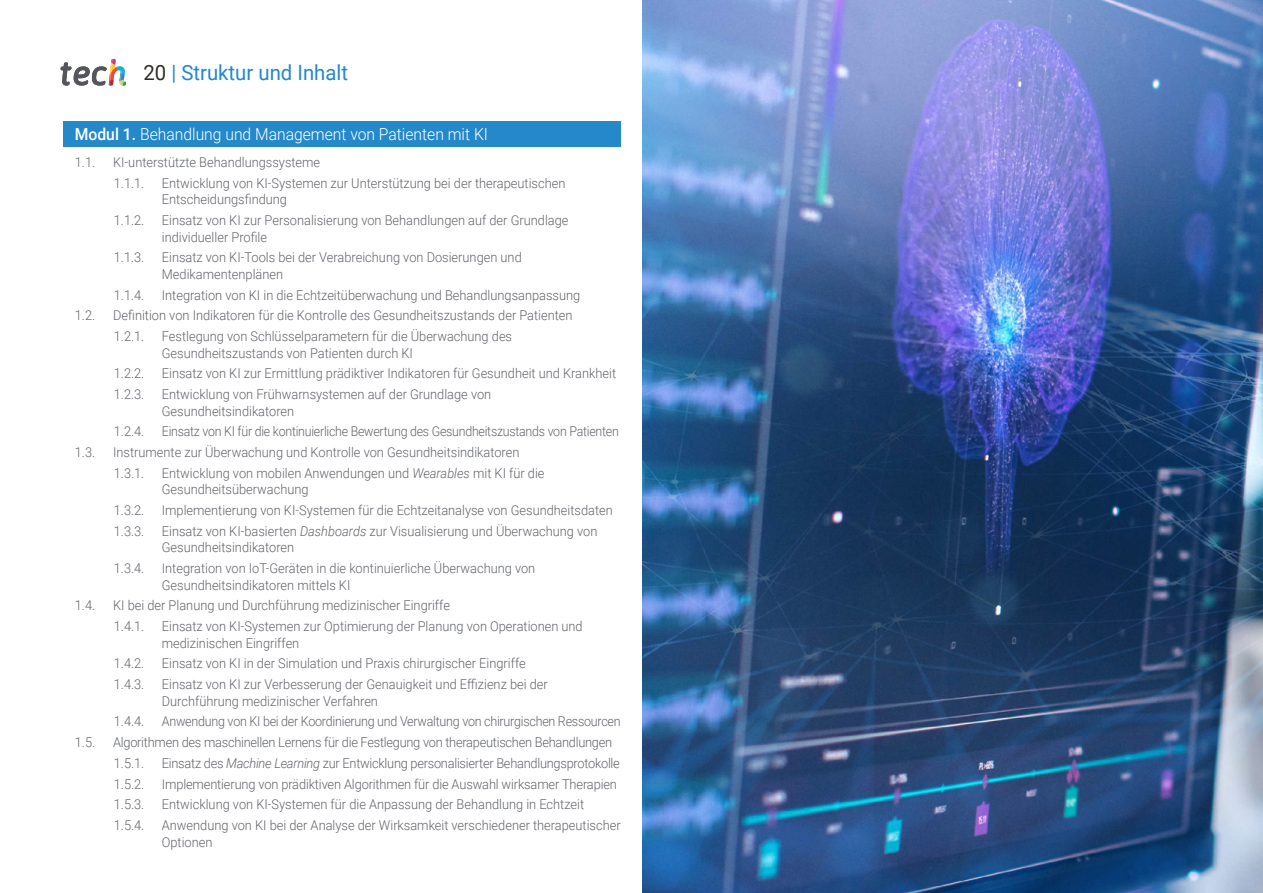
<style>
.page{position:relative;width:1263px;height:893px;background:#fff}
.page>*{position:absolute;margin:0;border:0;box-sizing:border-box;transform-origin:0 0}
.t1{font:21px "Roboto";color:#2488c9}
.t2{font:300 16.5px "Roboto";color:#fff;scale:.95 1}
.t3{font:300 13.5px/16.5px "Roboto";color:#61646a;scale:.95 1}
.t4{font:300 13.5px/20.7px "Roboto";letter-spacing:-.02em;color:#61646a;scale:.95 1}
.t5{font:300 13.5px "Roboto";letter-spacing:-.02em;color:#61646a;scale:.92 1}
.t6{font:300 13.5px "Roboto";letter-spacing:-.02em;color:#61646a;scale:.93 1}
.s1{color:#312e20}
.s2{font-weight:500}
.s3{font-style:italic}
</style>
<div class="page">
<img style="left:642px;top:0;width:621px;height:893px">
<div style="left:64px;top:121px;width:557px;height:25px;background:#2488c9"></div>
<svg style="left:61px;top:59px;width:65px;height:27px"></svg>
<h1 class="t1" style="left:144px;top:57px;width:206px"><span class="s1">20</span> | Struktur und Inhalt</h1>
<p class="t2" style="left:75px;top:123px;width:436px"><span class="s2">Modul 1.</span> Behandlung und Management von Patienten mit KI</p>
<p class="t3" style="left:75px;top:154px;width:23px">1.1.</p>
<p class="t3" style="left:113px;top:151px;width:220px;line-height:20.7px">KI-unterstützte Behandlungssysteme<br>1.1.1.</p>
<p class="t3" style="left:162px;top:174px;width:426px">Entwicklung von KI-Systemen zur Unterstützung bei der therapeutischen<br>Entscheidungsfindung</p>
<p class="t3" style="left:114px;top:212px;width:34px">1.1.2.</p>
<p class="t3" style="left:162px;top:212px;width:429px">Einsatz von KI zur Personalisierung von Behandlungen auf der Grundlage individueller Profile</p>
<p class="t3" style="left:114px;top:249px;width:34px">1.1.3.</p>
<p class="t3" style="left:162px;top:249px;width:380px">Einsatz von KI-Tools bei der Verabreichung von Dosierungen und<br>Medikamentenplänen</p>
<p class="t3" style="left:114px;top:286px;width:34px">1.1.4.</p>
<p class="t3" style="left:162px;top:286px;width:442px">Integration von KI in die Echtzeitüberwachung und Behandlungsanpassung</p>
<p class="t3" style="left:75px;top:307px;width:23px">1.2.</p>
<p class="t3" style="left:113px;top:305px;width:485px;line-height:20.7px">Definition von Indikatoren für die Kontrolle des Gesundheitszustands der Patienten<br>1.2.1.</p>
<p class="t3" style="left:162px;top:328px;width:370px">Festlegung von Schlüsselparametern für die Überwachung des<br>Gesundheitszustands von Patienten durch KI</p>
<p class="t3" style="left:114px;top:365px;width:34px">1.2.2.</p>
<p class="t3" style="left:162px;top:365px;width:480px">Einsatz von KI zur Ermittlung prädiktiver Indikatoren für Gesundheit und Krankheit</p>
<p class="t3" style="left:114px;top:385px;width:34px">1.2.3.</p>
<p class="t3" style="left:162px;top:385px;width:348px">Entwicklung von Frühwarnsystemen auf der Grundlage von<br>Gesundheitsindikatoren</p>
<p class="t3" style="left:114px;top:423px;width:34px">1.2.4.</p>
<p class="t5" style="left:162px;top:422px;width:498px">Einsatz von KI für die kontinuierliche Bewertung des Gesundheitszustands von Patienten</p>
<p class="t3" style="left:75px;top:444px;width:23px">1.3.</p>
<p class="t3" style="left:113px;top:441px;width:429px;line-height:20.7px">Instrumente zur Überwachung und Kontrolle von Gesundheitsindikatoren<br>1.3.1.</p>
<p class="t3" style="left:162px;top:464px;width:404px">Entwicklung von mobilen Anwendungen und <span class="s3">Wearables</span> mit KI für die<br>Gesundheitsüberwachung</p>
<p class="t3" style="left:114px;top:502px;width:34px">1.3.2.</p>
<p class="t3" style="left:162px;top:502px;width:476px">Implementierung von KI-Systemen für die Echtzeitanalyse von Gesundheitsdaten</p>
<p class="t3" style="left:114px;top:522px;width:34px">1.3.3.</p>
<p class="t3" style="left:162px;top:522px;width:460px">Einsatz von KI-basierten <span class="s3">Dashboards</span> zur Visualisierung und Überwachung von<br>Gesundheitsindikatoren</p>
<p class="t3" style="left:114px;top:560px;width:34px">1.3.4.</p>
<p class="t3" style="left:162px;top:560px;width:395px">Integration von IoT-Geräten in die kontinuierliche Überwachung von<br>Gesundheitsindikatoren mittels KI</p>
<p class="t3" style="left:75px;top:597px;width:23px">1.4.</p>
<p class="t3" style="left:113px;top:595px;width:356px;line-height:20.7px">KI bei der Planung und Durchführung medizinischer Eingriffe<br>1.4.1.</p>
<p class="t3" style="left:162px;top:618px;width:445px">Einsatz von KI-Systemen zur Optimierung der Planung von Operationen und medizinischen Eingriffen</p>
<p class="t3" style="left:114px;top:655px;width:34px">1.4.2.</p>
<p class="t3" style="left:162px;top:655px;width:385px">Einsatz von KI in der Simulation und Praxis chirurgischer Eingriffe</p>
<p class="t3" style="left:114px;top:676px;width:34px">1.4.3.</p>
<p class="t3" style="left:162px;top:676px;width:408px">Einsatz von KI zur Verbesserung der Genauigkeit und Effizienz bei der<br>Durchführung medizinischer Verfahren</p>
<p class="t3" style="left:114px;top:713px;width:34px">1.4.4.</p>
<p class="t6" style="left:162px;top:712px;width:495px">Anwendung von KI bei der Koordinierung und Verwaltung von chirurgischen Ressourcen</p>
<p class="t3" style="left:75px;top:734px;width:23px">1.5.</p>
<p class="t4" style="left:113px;top:731px;width:527px">Algorithmen des maschinellen Lernens für die Festlegung von therapeutischen Behandlungen<br>1.5.1.</p>
<p class="t4" style="left:162px;top:752px;width:484px">Einsatz des <span class="s3">Machine Learning</span> zur Entwicklung personalisierter Behandlungsprotokolle</p>
<p class="t3" style="left:114px;top:775px;width:34px">1.5.2.</p>
<p class="t3" style="left:162px;top:775px;width:480px">Implementierung von prädiktiven Algorithmen für die Auswahl wirksamer Therapien</p>
<p class="t3" style="left:114px;top:796px;width:34px">1.5.3.</p>
<p class="t3" style="left:162px;top:796px;width:446px">Entwicklung von KI-Systemen für die Anpassung der Behandlung in Echtzeit</p>
<p class="t3" style="left:114px;top:817px;width:34px">1.5.4.</p>
<p class="t3" style="left:162px;top:817px;width:484px">Anwendung von KI bei der Analyse der Wirksamkeit verschiedener therapeutischer<br>Optionen</p>
</div>
